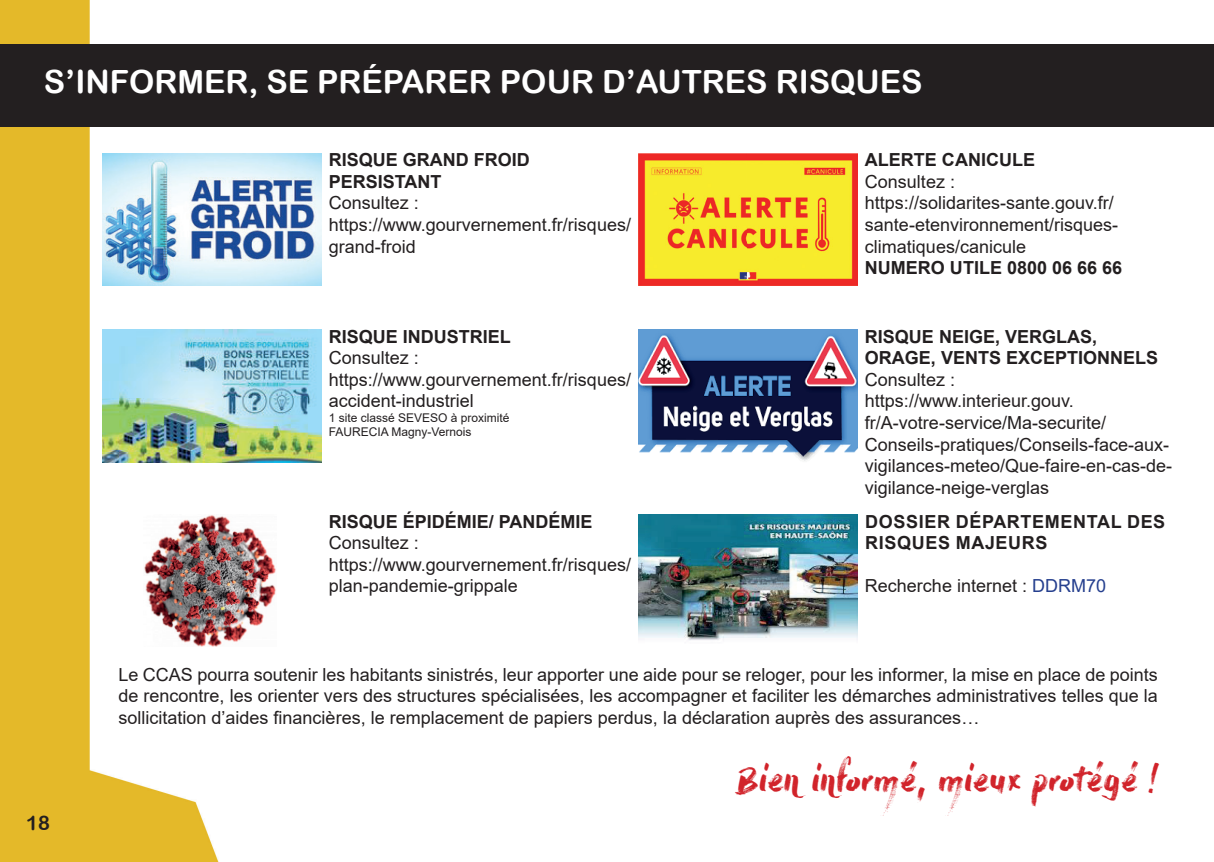
<style>
.page{position:relative;width:1214px;height:862px;background:#fff}
.page>*{position:absolute;margin:0;border:0;box-sizing:border-box;transform-origin:0 0}
.t1{font:32.8px "Dry Brush";letter-spacing:-.02em;color:#d1232a}
.t2{font:32px "Arial Rounded MT Bold";color:#fff}
.t3{font:20px "Arial Rounded MT Bold";color:#231f20}
.t4{font:18px/21.6px "Arial";color:#231f20}
.t5{font:700 18px/21.6px "Arial";color:#231f20}
.t6{font:700 18px/21.6px "Arial";letter-spacing:.035em;color:#231f20}
.t7{font:12px/14.4px "Arial";color:#231f20}
.s1{color:#253f8e}
</style>
<div class="page">
<img style="left:0;top:0;width:1213px;height:862px">
<div style="left:0;top:44px;width:1213px;height:82px;background:#231f20"></div>
<img style="left:102px;top:153px;width:220px;height:133px">
<img style="left:638px;top:153px;width:219px;height:133px">
<img style="left:143px;top:514px;width:133px;height:133px">
<img style="left:638px;top:330px;width:219px;height:132px">
<img style="left:102px;top:330px;width:220px;height:132px">
<img style="left:638px;top:514px;width:219px;height:133px">
<div style="left:329px;top:153px;width:302px;height:133px;background:#fff"></div>
<div style="left:864px;top:153px;width:303px;height:133px;background:#fff"></div>
<div style="left:329px;top:329px;width:302px;height:133px;background:#fff"></div>
<div style="left:864px;top:329px;width:311px;height:183px;background:#fff"></div>
<div style="left:329px;top:514px;width:302px;height:133px;background:#fff"></div>
<div style="left:864px;top:514px;width:303px;height:133px;background:#fff"></div>
<h2 class="t2" style="left:44px;top:63px;width:879px">S’INFORMER, SE PRÉPARER POUR D’AUTRES RISQUES</h2>
<p class="t5" style="left:329px;top:149px;width:203px">RISQUE GRAND FROID<br>PERSISTANT</p>
<p class="t4" style="left:329px;top:192px;width:304px">Consultez : https://www.gourvernement.fr/risques/ grand-froid</p>
<p class="t5" style="left:329px;top:326px;width:184px">RISQUE INDUSTRIEL</p>
<p class="t4" style="left:329px;top:347px;width:304px">Consultez : https://www.gourvernement.fr/risques/ accident-industriel</p>
<p class="t7" style="left:329px;top:410px;width:182px">1 site classé SEVESO à proximité<br>FAURECIA Magny-Vernois</p>
<p class="t5" style="left:329px;top:511px;width:265px">RISQUE ÉPIDÉMIE/ PANDÉMIE</p>
<p class="t4" style="left:329px;top:532px;width:304px">Consultez : https://www.gourvernement.fr/risques/ plan-pandemie-grippale</p>
<p class="t5" style="left:864px;top:149px;width:171px">ALERTE CANICULE</p>
<p class="t4" style="left:864px;top:171px;width:255px">Consultez : https://solidarites-sante.gouv.fr/ sante-etenvironnement/risques&shy;climatiques/canicule</p>
<p class="t5" style="left:864px;top:257px;width:259px">NUMERO UTILE 0800 06 66 66</p>
<p class="t5" style="left:864px;top:326px;width:295px">RISQUE NEIGE, VERGLAS,<br>ORAGE, VENTS EXCEPTIONNELS</p>
<p class="t4" style="left:864px;top:369px;width:309px">Consultez :<br>https://www.interieur.gouv. fr/A-votre-service/Ma-securite/<br>Conseils-pratiques/Conseils-face-aux&shy;vigilances-meteo/Que-faire-en-cas-de&shy;vigilance-neige-verglas</p>
<p class="t6" style="left:865px;top:511px;width:301px">DOSSIER DÉPARTEMENTAL DES<br>RISQUES MAJEURS</p>
<p class="t4" style="left:864px;top:575px;width:243px">Recherche internet : <span class="s1">DDRM70</span></p>
<p class="t3" style="left:26px;top:811px;width:25px">18</p>
<p class="t4" style="left:118px;top:663px;width:1040px;text-align:justify">Le CCAS pourra soutenir les habitants sinistrés, leur apporter une aide pour se reloger, pour les informer, la mise en place de points de rencontre, les orienter vers des structures spécialisées, les accompagner et faciliter les démarches administratives telles que la sollicitation d’aides financières, le remplacement de papiers perdus, la déclaration auprès des assurances…</p>
<h1 class="t1" style="left:737px;top:760px;width:422px">Bien informé, mieux protégé !</h1>
</div>
